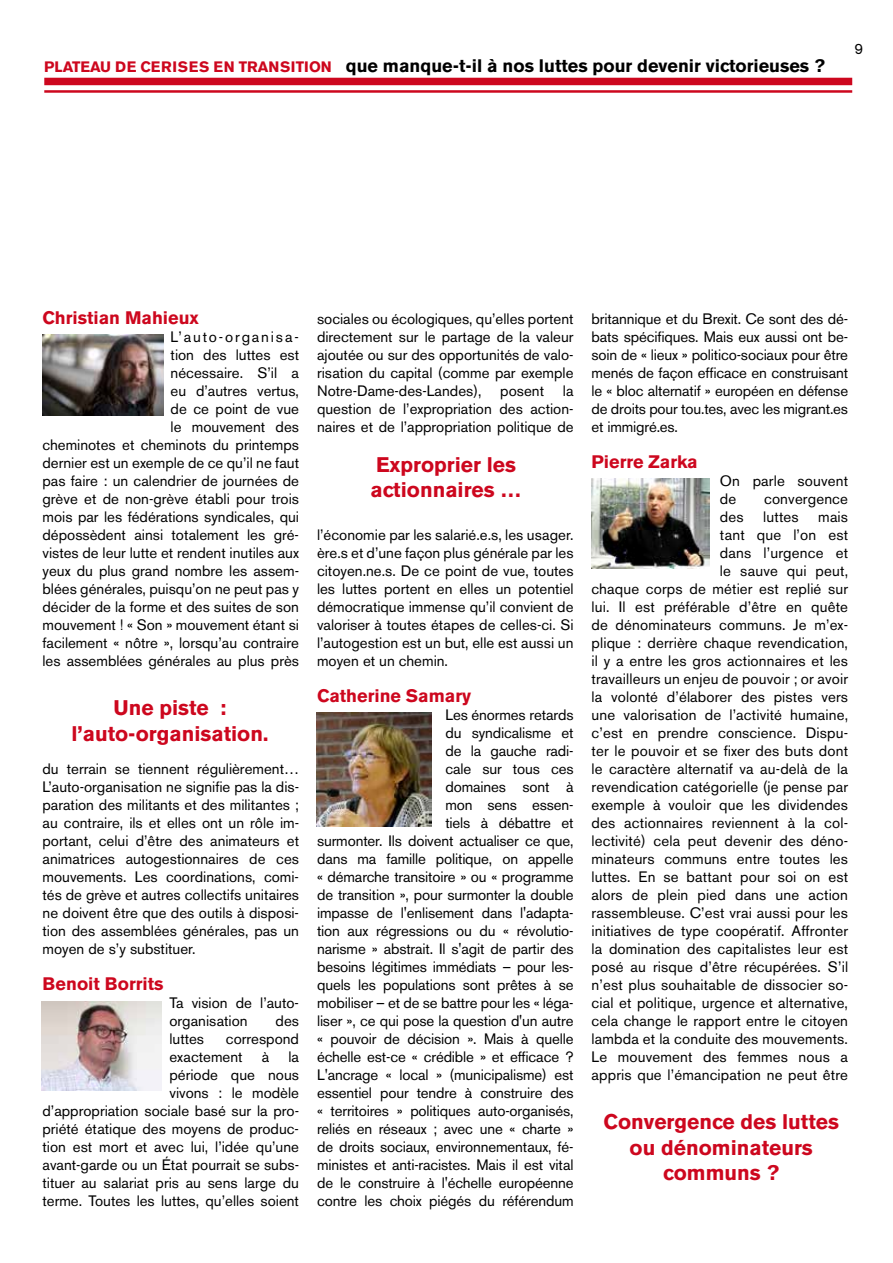
<style>
.page{position:relative;width:893px;height:1263px;background:#fff}
.page>*{position:absolute;margin:0;border:0;box-sizing:border-box;transform-origin:0 0}
.t1{font:700 21px/25.2px "Akzidenz Grotesk BE";color:#cd071e;text-align:center}
.t2{font:700 18px "Akzidenz Grotesk BE";color:#000}
.t3{font:700 18px "Akzidenz Grotesk BE";color:#cd071e}
.t4{font:15px/18px "Akzidenz Grotesk BE";color:#000;text-align:justify}
.s1{font-size:15px;color:#cd071e}
</style>
<div class="page">
<div style="left:44px;top:78px;width:808px;height:7px;background:#cd071e"></div>
<hr style="left:44px;top:90px;width:808px;height:3px;background:#cd071e">
<img style="left:43px;top:334px;width:121px;height:81px">
<img style="left:42px;top:1001px;width:119px;height:90px">
<img style="left:317px;top:712px;width:114px;height:115px">
<img style="left:592px;top:478px;width:117px;height:91px">
<p class="t2" style="left:44px;top:56px;width:782px"><span class="s1">PLATEAU DE CERISES EN TRANSITION</span> que manque-t-il à nos luttes pour devenir victorieuses ?</p>
<p class="t4" style="left:854px;top:40px;width:10px">9</p>
<p class="t3" style="left:43px;top:307px;width:158px">Christian Mahieux</p>
<p class="t4" style="left:43px;top:328px;width:258px;text-align:right">L’auto-organisa-<br>tion des luttes est<br>nécessaire. S’il a<br>eu d’autres vertus,<br>de ce point de vue<br>le mouvement des<br>cheminotes et cheminots du printemps dernier est un exemple de ce qu’il ne faut pas faire : un calendrier de journées de grève et de non-grève établi pour trois mois par les fédérations syndicales, qui dépossèdent ainsi totalement les gré&shy;vistes de leur lutte et rendent inutiles aux yeux du plus grand nombre les assem&shy;blées générales, puisqu’on ne peut pas y décider de la forme et des suites de son mouvement ! « Son » mouvement étant si facilement « nôtre », lorsqu’au contraire les assemblées générales au plus près</p>
<h1 class="t1" style="left:71px;top:696px;width:198px">Une piste : l’auto-organisation.</h1>
<p class="t4" style="left:43px;top:760px;width:258px">du terrain se tiennent régulièrement… L’auto-organisation ne signifie pas la dis&shy;paration des militants et des militantes ; au contraire, ils et elles ont un rôle im&shy;portant, celui d’être des animateurs et animatrices autogestionnaires de ces mouvements. Les coordinations, comi&shy;tés de grève et autres collectifs unitaires ne doivent être que des outils à disposi&shy;tion des assemblées générales, pas un moyen de s’y substituer.</p>
<p class="t3" style="left:43px;top:973px;width:123px">Benoit Borrits</p>
<p class="t4" style="left:169px;top:994px;width:131px">Ta vision de l’auto&shy;organisation</p>
<p class="t4" style="left:276px;top:1012px;width:25px">des</p>
<p class="t4" style="left:169px;top:1030px;width:131px;text-indent:56px">correspond exactement</p>
<p class="t4" style="left:169px;top:1030px;width:36px">luttes</p>
<p class="t4" style="left:43px;top:1048px;width:258px;text-align:right">la<br>période que nous<br>vivons : le modèle<br>d’appropriation sociale basé sur la pro&shy;priété étatique des moyens de produc&shy;tion est mort et avec lui, l’idée qu’une avant-garde ou un État pourrait se subs&shy;tituer au salariat pris au sens large du terme. Toutes les luttes, qu’elles soient</p>
<p class="t4" style="left:262px;top:1048px;width:9px">à</p>
<p class="t4" style="left:317px;top:310px;width:258px">sociales ou écologiques, qu’elles portent directement sur le partage de la valeur ajoutée ou sur des opportunités de valo&shy;risation du capital (comme par exemple Notre-Dame-des-Landes),</p>
<p class="t4" style="left:317px;top:382px;width:258px;text-indent:246px">la question de l’expropriation des action&shy;naires et de l’appropriation politique de</p>
<p class="t4" style="left:500px;top:382px;width:45px">posent</p>
<h1 class="t1" style="left:371px;top:452px;width:152px;text-align:left">Exproprier les actionnaires …</h1>
<p class="t4" style="left:317px;top:526px;width:258px">l’économie par les salarié.e.s, les usager. ère.s et d’une façon plus générale par les citoyen.ne.s. De ce point de vue, toutes les luttes portent en elles un potentiel démocratique immense qu’il convient de valoriser à toutes étapes de celles-ci. Si l’autogestion est un but, elle est aussi un moyen et un chemin.</p>
<p class="t3" style="left:317px;top:685px;width:156px">Catherine Samary</p>
<p class="t4" style="left:317px;top:706px;width:258px;text-align:right">Les énormes retards<br>du syndicalisme et<br>de la gauche radi-<br>cale sur tous ces<br>domaines sont à<br>mon sens essen-<br>tiels à débattre et<br>surmonter. Ils doivent actualiser ce que, dans ma famille politique, on appelle « démarche transitoire » ou « programme de transition », pour surmonter la double impasse de l'enlisement dans l'adapta&shy;tion aux régressions ou du « révolutio&shy;narisme » abstrait. Il s'agit de partir des besoins légitimes immédiats – pour les&shy;quels les populations sont prêtes à se mobiliser – et de se battre pour les « léga&shy;liser », ce qui pose la question d'un autre « pouvoir de décision ». Mais à quelle échelle est-ce « crédible » et efficace ?<br>L'ancrage « local » (municipalisme) est essentiel pour tendre à construire des « territoires » politiques auto-organisés, reliés en réseaux ; avec une « charte » de droits sociaux, environnementaux, fé&shy;ministes et anti-racistes. Mais il est vital de le construire à l'échelle européenne contre les choix piégés du référendum</p>
<p class="t4" style="left:592px;top:310px;width:258px">britannique et du Brexit. Ce sont des dé&shy;bats spécifiques. Mais eux aussi ont be&shy;soin de « lieux » politico-sociaux pour être menés de façon efficace en construisant le « bloc alternatif » européen en défense de droits pour tou.tes, avec les migrant.es et immigré.es.</p>
<p class="t3" style="left:592px;top:451px;width:108px">Pierre Zarka</p>
<p class="t4" style="left:720px;top:472px;width:130px">On parle souvent de</p>
<p class="t4" style="left:764px;top:490px;width:86px">convergence</p>
<p class="t4" style="left:720px;top:508px;width:25px">des</p>
<p class="t4" style="left:763px;top:508px;width:37px">luttes</p>
<p class="t4" style="left:592px;top:508px;width:258px;text-align:right">mais<br>tant que l’on est<br>dans l’urgence et<br>le sauve qui peut,<br>chaque corps de métier est replié sur lui. Il est préférable d’être en quête de dénominateurs communs. Je m’ex&shy;plique : derrière chaque revendication, il y a entre les gros actionnaires et les travailleurs un enjeu de pouvoir ; or avoir la volonté d’élaborer des pistes vers une valorisation de l’activité humaine, c’est en prendre conscience. Dispu&shy;ter le pouvoir et se fixer des buts dont le caractère alternatif va au-delà de la revendication catégorielle (je pense par exemple à vouloir que les dividendes des actionnaires reviennent à la col&shy;lectivité) cela peut devenir des déno&shy;minateurs communs entre toutes les luttes. En se battant pour soi on est alors de plein pied dans une action rassembleuse. C’est vrai aussi pour les initiatives de type coopératif. Affronter la domination des capitalistes leur est posé au risque d’être récupérées. S’il n’est plus souhaitable de dissocier so&shy;cial et politique, urgence et alternative, cela change le rapport entre le citoyen lambda et la conduite des mouvements.<br>Le mouvement des femmes nous a appris que l’émancipation ne peut être</p>
<h1 class="t1" style="left:604px;top:1109px;width:237px">Convergence des luttes ou dénominateurs communs ?</h1>
</div>
